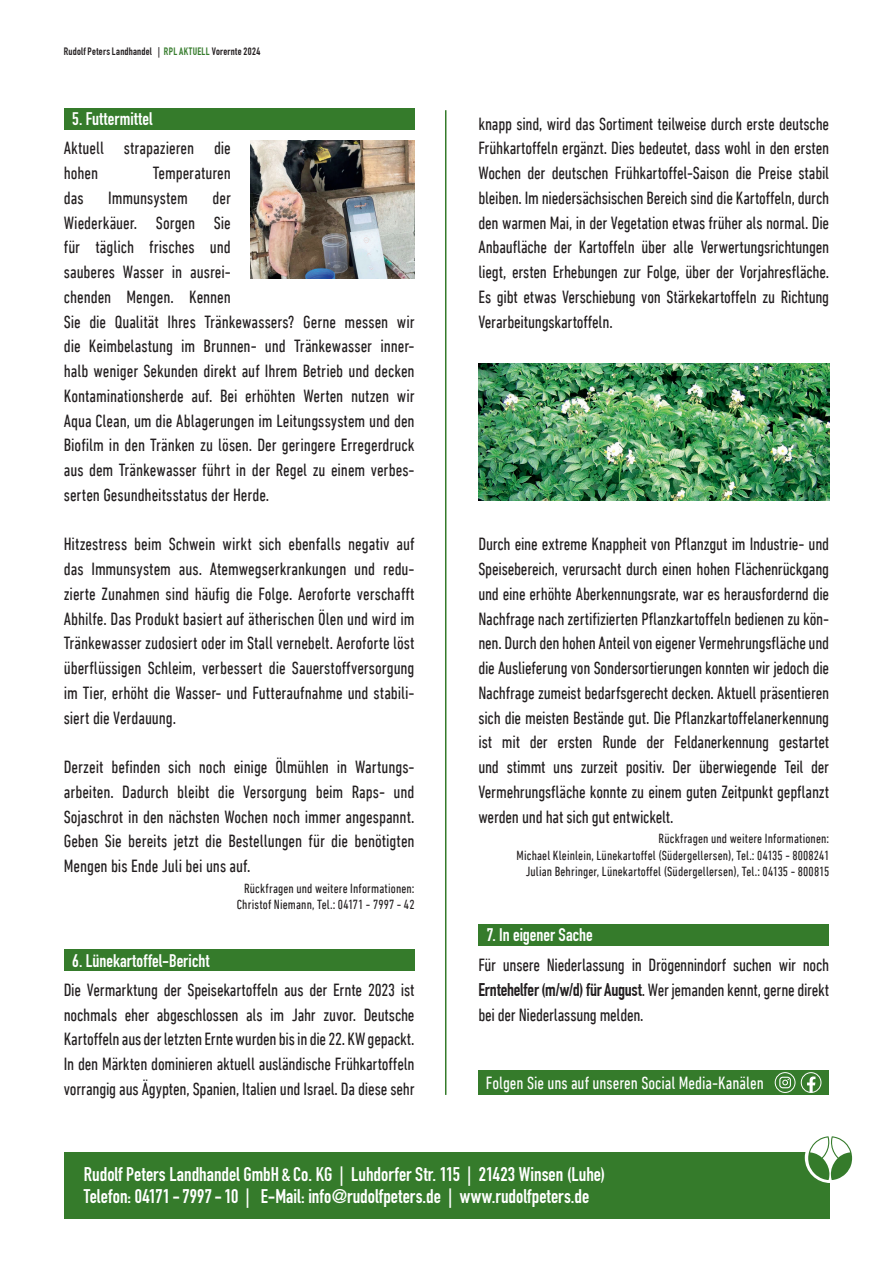
<style>
.page{position:relative;width:893px;height:1263px;background:#fff}
.page>*{position:absolute;margin:0;border:0;box-sizing:border-box;transform-origin:0 0}
.t1{font:19.5px/22.5px "DIN Engschrift Std";color:#fff}
.t2{font:condensed 18px/24.8px "DIN Next LT Pro";letter-spacing:-.005em;color:#231f20;text-align:justify}
.t3{font:18px "DIN Engschrift Std";color:#fff}
.t4{font:condensed 18px "DIN Next LT Pro";color:#fff}
.t5{font:condensed 13.5px/16.5px "DIN Next LT Pro";letter-spacing:.01em;color:#231f20;text-align:center}
.t6{font:10.5px "DIN Engschrift LT";letter-spacing:.025em;color:#231f20}
.s1{color:#357b2b}
.s2{font-family:"DIN Engschrift LT";font-stretch:normal}
</style>
<div class="page">
<div style="left:64px;top:1152px;width:765px;height:67px;background:#357b2b"></div>
<div style="left:805px;top:1132px;width:51px;height:51px;background:#fff;border-radius:50%"></div>
<svg style="left:808px;top:1136px;width:44px;height:44px"></svg>
<hr style="left:445px;top:110px;width:1px;height:985px;background:#357b2b">
<div style="left:64px;top:108px;width:351px;height:22px;background:#357b2b"></div>
<div style="left:64px;top:950px;width:351px;height:21px;background:#357b2b"></div>
<div style="left:478px;top:924px;width:351px;height:21px;background:#357b2b"></div>
<div style="left:478px;top:1070px;width:351px;height:25px;background:#357b2b"></div>
<div style="left:775px;top:1072px;width:20px;height:21px;border:1px solid #fff;border-radius:50%"></div>
<svg style="left:779px;top:1077px;width:12px;height:11px"></svg>
<div style="left:801px;top:1072px;width:20px;height:21px;border:1px solid #fff;border-radius:50%"></div>
<svg style="left:807px;top:1076px;width:8px;height:16px"></svg>
<img style="left:250px;top:141px;width:165px;height:137px">
<img style="left:478px;top:363px;width:351px;height:138px">
<p class="t6" style="left:64px;top:45px;width:198px">Rudolf Peters Landhandel | <span class="s1">RPL AKTUELL</span> Vorernte 2024</p>
<p class="t3" style="left:72px;top:108px;width:82px">5. Futtermittel</p>
<p class="t2" style="left:64px;top:136px;width:169px">Aktuell strapazieren die hohen</p>
<p class="t2" style="left:153px;top:160px;width:80px">Temperaturen</p>
<p class="t2" style="left:64px;top:185px;width:352px;text-align:left;text-indent:149px">der<br>Wiederkäuer. Sorgen Sie<br>für täglich frisches und<br>sauberes Wasser in ausrei-<br>chenden Mengen. Kennen<br>Sie die Qualität Ihres Tränkewassers? Gerne messen wir die Keimbelastung im Brunnen- und Tränkewasser inner&shy;halb weniger Sekunden direkt auf Ihrem Betrieb und decken Kontaminationsherde auf. Bei erhöhten Werten nutzen wir Aqua Clean, um die Ablagerungen im Leitungssystem und den Biofilm in den Tränken zu lösen. Der geringere Erregerdruck aus dem Tränkewasser führt in der Regel zu einem verbes&shy;serten Gesundheitsstatus der Herde.</p>
<p class="t2" style="left:64px;top:532px;width:352px">Hitzestress beim Schwein wirkt sich ebenfalls negativ auf das Immunsystem aus. Atemwegserkrankungen und redu&shy;zierte Zunahmen sind häufig die Folge. Aeroforte verschafft Abhilfe. Das Produkt basiert auf ätherischen Ölen und wird im Tränkewasser zudosiert oder im Stall vernebelt. Aeroforte löst überflüssigen Schleim, verbessert die Sauerstoffversorgung im Tier, erhöht die Wasser- und Futteraufnahme und stabili&shy;siert die Verdauung.</p>
<p class="t2" style="left:64px;top:754px;width:352px">Derzeit befinden sich noch einige Ölmühlen in Wartungs&shy;arbeiten. Dadurch bleibt die Versorgung beim Raps- und Sojaschrot in den nächsten Wochen noch immer angespannt.<br>Geben Sie bereits jetzt die Bestellungen für die benötigten Mengen bis Ende Juli bei uns auf.</p>
<p class="t5" style="left:237px;top:880px;width:179px">Rückfragen und weitere Informationen:<br>Christof Niemann, Tel.: 04171 - 7997 - 42</p>
<p class="t2" style="left:64px;top:185px;width:21px">das</p>
<p class="t2" style="left:108px;top:185px;width:81px">Immunsystem</p>
<p class="t3" style="left:72px;top:950px;width:139px">6. Lünekartoffel-Bericht</p>
<p class="t2" style="left:64px;top:977px;width:352px">Die Vermarktung der Speisekartoffeln aus der Ernte 2023 ist nochmals eher abgeschlossen als im Jahr zuvor. Deutsche Kartoffeln aus der letzten Ernte wurden bis in die 22. KW gepackt.<br>In den Märkten dominieren aktuell ausländische Frühkartoffeln vorrangig aus Ägypten, Spanien, Italien und Israel. Da diese sehr</p>
<p class="t2" style="left:478px;top:111px;width:352px">knapp sind, wird das Sortiment teilweise durch erste deutsche Frühkartoffeln ergänzt. Dies bedeutet, dass wohl in den ersten Wochen der deutschen Frühkartoffel-Saison die Preise stabil bleiben. Im niedersächsischen Bereich sind die Kartoffeln, durch den warmen Mai, in der Vegetation etwas früher als normal. Die Anbaufläche der Kartoffeln über alle Verwertungsrichtungen liegt, ersten Erhebungen zur Folge, über der Vorjahresfläche.<br>Es gibt etwas Verschiebung von Stärkekartoffeln zu Richtung Verarbeitungskartoffeln.</p>
<p class="t2" style="left:478px;top:532px;width:352px">Durch eine extreme Knappheit von Pflanzgut im Industrie- und Speisebereich, verursacht durch einen hohen Flächenrückgang und eine erhöhte Aberkennungsrate, war es herausfordernd die Nachfrage nach zertifizierten Pflanzkartoffeln bedienen zu kön&shy;nen. Durch den hohen Anteil von eigener Vermehrungsfläche und die Auslieferung von Sondersortierungen konnten wir jedoch die Nachfrage zumeist bedarfsgerecht decken. Aktuell präsentieren sich die meisten Bestände gut. Die Pflanzkartoffelanerkennung ist mit der ersten Runde der Feldanerkennung gestartet und stimmt uns zurzeit positiv. Der überwiegende Teil der Vermehrungsfläche konnte zu einem guten Zeitpunkt gepflanzt werden und hat sich gut entwickelt.</p>
<p class="t5" style="left:517px;top:830px;width:314px;text-align:right">Rückfragen und weitere Informationen:<br>Michael Kleinlein, Lünekartoffel (Südergellersen), Tel.: 04135 - 8008241<br>Julian Behringer, Lünekartoffel (Südergellersen), Tel.: 04135 - 800815</p>
<p class="t3" style="left:487px;top:924px;width:108px">7. In eigener Sache</p>
<p class="t2" style="left:478px;top:952px;width:352px">Für unsere Niederlassung in Drögennindorf suchen wir noch <span class="s2">Erntehelfer (m/w/d) für August</span>. Wer jemanden kennt, gerne direkt bei der Niederlassung melden.</p>
<p class="t4" style="left:486px;top:1073px;width:279px">Folgen Sie uns auf unseren Social Media-Kanälen</p>
<p class="t1" style="left:84px;top:1163px;width:523px">Rudolf Peters Landhandel GmbH &amp; Co. KG | Luhdorfer Str. 115 | 21423 Winsen (Luhe)<br>Telefon: 04171-7997-10 | E-Mail: info@rudolfpeters.de | www.rudolfpeters.de</p>
</div>
